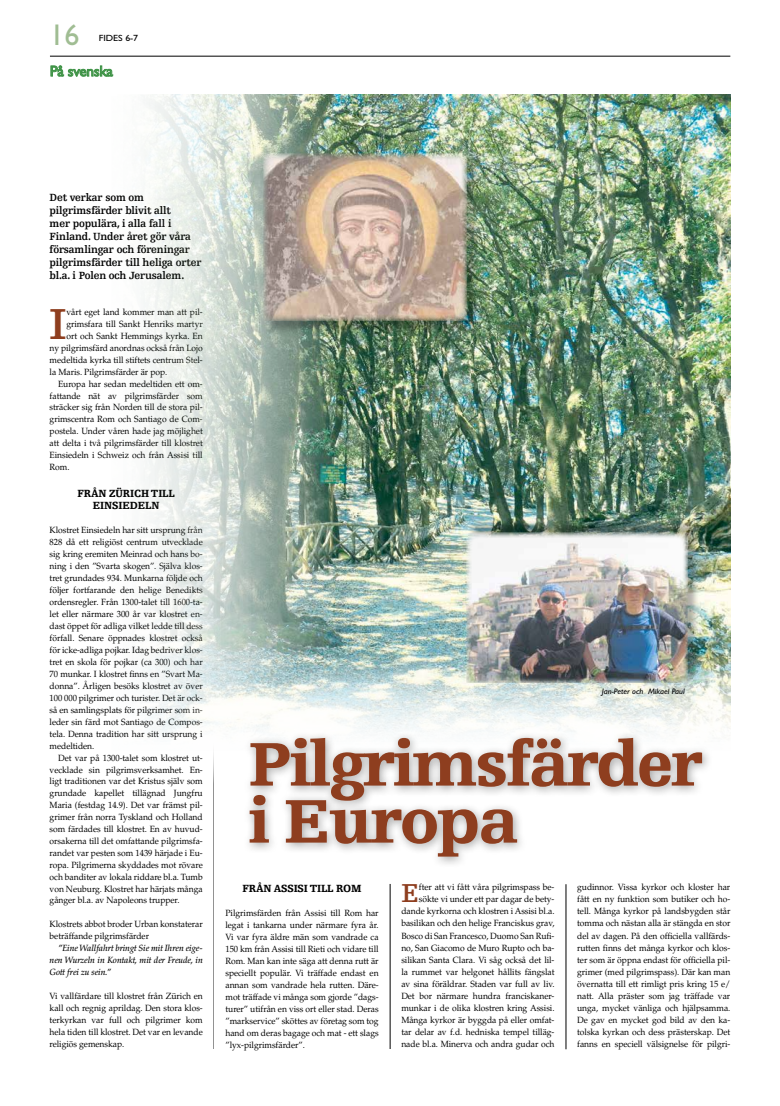
<style>
.page{position:relative;width:780px;height:1106px;background:#fff}
.page>*{position:absolute;margin:0;border:0;box-sizing:border-box;transform-origin:0 0}
.t1{font:900 65px/57px "Egyptienne FLT Std";letter-spacing:-.035em;color:#8e3e1f}
.t2{font:700 45.8px "Egyptienne FLT Std";color:#8e3e1f;scale:.95 1}
.t3{font:30px "Gill Sans Std";color:#a0bd93}
.t4{font:700 27.4px "Egyptienne FLT Std";color:#8e3e1f;scale:.95 1}
.t5{font:15px "Gill Sans Std";letter-spacing:-.01em;color:#3f9347}
.t6{font:700 11px/13px "Egyptienne FLT Std";letter-spacing:-.015em;color:#000;scale:.95 1}
.t7{font:900 11px/12px "Egyptienne FLT Std";letter-spacing:-.015em;color:#000;text-align:center;scale:.95 1}
.t8{font:9px/12px "Palatino LT Std";letter-spacing:-.005em;color:#000;text-align:justify;scale:.95 1}
.t9{font:italic 500 9px/11.9px "Palatino LT Std";letter-spacing:-.005em;color:#000;text-align:justify;scale:.95 1}
.t10{font:9px "Gill Sans Std";color:#000;scale:1.1 1}
.t11{font:italic 8px "Gill Sans Std";color:#000;scale:1.05 1}
</style>
<div class="page">
<hr style="left:50px;top:56px;width:680px;height:1px;background:#000">
<svg style="left:51px;top:66px;width:62px;height:11px"></svg>
<hr style="left:214px;top:738px;width:1px;height:311px;background:#000">
<hr style="left:390px;top:884px;width:1px;height:165px;background:#000">
<div style="left:243px;top:731px;width:470px;height:137px;background:#000;opacity:.37"></div>
<img style="left:144px;top:95px;width:586px;height:662px">
<div style="left:265px;top:155px;width:216px;height:180px;background:#000;opacity:.27"></div>
<img style="left:263px;top:153px;width:204px;height:168px">
<div style="left:467px;top:520px;width:233px;height:162px;background:#000;opacity:.3"></div>
<img style="left:467px;top:532px;width:220px;height:150px">
<hr style="left:565px;top:884px;width:1px;height:165px;background:#000">
<h3 class="t3" style="left:50px;top:18px;width:31px">16</h3>
<p class="t10" style="left:99px;top:33px;width:37px">FIDES 6-7</p>
<h3 class="t5" style="left:50px;top:62px;width:64px">På svenska</h3>
<p class="t6" style="left:50px;top:191px;width:162px">Det verkar som om pilgrimsfärder blivit allt<br>mer populära, i alla fall i<br>Finland. Under året gör våra församlingar och föreningar pilgrimsfärder till heliga orter bl.a. i Polen och Jerusalem.</p>
<h2 class="t2" style="left:50px;top:298px;width:19px">I</h2>
<p class="t8" style="left:66px;top:306px;width:145px">vårt eget land kommer man att pil-</p>
<p class="t8" style="left:66px;top:318px;width:145px">grimsfara till Sankt Henriks martyr</p>
<p class="t8" style="left:66px;top:330px;width:145px">ort och Sankt Hemmings kyrka. En</p>
<p class="t8" style="left:50px;top:342px;width:163px">ny pilgrimsfärd anordnas också från Lojo</p>
<p class="t8" style="left:50px;top:354px;width:163px">medeltida kyrka till stiftets centrum Stel-</p>
<p class="t8" style="left:50px;top:366px;width:125px">la Maris. Pilgrimsfärder är pop.</p>
<p class="t8" style="left:58px;top:378px;width:154px">Europa har sedan medeltiden ett om-</p>
<p class="t8" style="left:50px;top:389px;width:163px">fattande nät av pilgrimsfärder som</p>
<p class="t8" style="left:50px;top:401px;width:163px">sträcker sig från Norden till de stora pil-</p>
<p class="t8" style="left:50px;top:413px;width:163px">grimscentra Rom och Santiago de Com-</p>
<p class="t8" style="left:50px;top:425px;width:163px">postela. Under våren hade jag möjlighet</p>
<p class="t8" style="left:50px;top:437px;width:163px">att delta i två pilgrimsfärder till klostret</p>
<p class="t8" style="left:50px;top:449px;width:163px">Einsiedeln i Schweiz och från Assisi till</p>
<p class="t8" style="left:50px;top:461px;width:22px">Rom.</p>
<p class="t7" style="left:77px;top:487px;width:104px">FRÅN ZÜRICH TILL<br>EINSIEDELN</p>
<p class="t8" style="left:50px;top:523px;width:163px">Klostret Einsiedeln har sitt ursprung från 828 då ett religiöst centrum utvecklade sig kring eremiten Meinrad och hans bo&shy;ning i den ”Svarta skogen”. Själva klos&shy;tret grundades 934. Munkarna följde och följer fortfarande den helige Benedikts ordensregler. Från 1300-talet till 1600-ta&shy;let eller närmare 300 år var klostret en&shy;dast öppet för adliga vilket ledde till dess förfall. Senare öppnades klostret också för icke-adliga pojkar. Idag bedriver klos&shy;tret en skola för pojkar (ca 300) och har 70 munkar. I klostret finns en ”Svart Ma&shy;donna”. Årligen besöks klostret av över 100 000 pilgrimer och turister. Det är ock&shy;så en samlingsplats för pilgrimer som in&shy;leder sin färd mot Santiago de Compos&shy;tela. Denna tradition har sitt ursprung i medeltiden.</p>
<p class="t8" style="left:50px;top:751px;width:163px;text-indent:9px">Det var på 1300-talet som klostret ut&shy;vecklade sin pilgrimsverksamhet. En&shy;ligt traditionen var det Kristus själv som grundade kapellet tillägnad Jungfru Maria (festdag 14.9). Det var främst pil&shy;grimer från norra Tyskland och Holland som färdades till klostret. En av huvud&shy;orsakerna till det omfattande pilgrimsfa&shy;randet var pesten som 1439 härjade i Eu&shy;ropa. Pilgrimerna skyddades mot rövare och banditer av lokala riddare bl.a. Tumb von Neuburg. Klostret har härjats många gånger bl.a. av Napoleons trupper.</p>
<p class="t8" style="left:50px;top:918px;width:163px">Klostrets abbot broder Urban konstaterar beträffande pilgrimsfärder</p>
<p class="t9" style="left:50px;top:942px;width:163px;text-indent:9px">”Eine Wallfahrt bringt Sie mit Ihren eige&shy;nen Wurzeln in Kontakt, mit der Freude, in Gott frei zu sein.”</p>
<p class="t8" style="left:50px;top:990px;width:163px">Vi vallfärdare till klostret från Zürich en kall och regnig aprildag. Den stora klos&shy;terkyrkan var full och pilgrimer kom hela tiden till klostret. Det var en levande religiös gemenskap.</p>
<p class="t11" style="left:602px;top:686px;width:80px">Jan-Peter och Mikael Paul</p>
<h1 class="t1" style="left:249px;top:736px;width:456px">Pilgrimsfärder i Europa</h1>
<p class="t7" style="left:242px;top:882px;width:127px">FRÅN ASSISI TILL ROM</p>
<p class="t8" style="left:225px;top:907px;width:163px">Pilgrimsfärden från Assisi till Rom har legat i tankarna under närmare fyra år.<br>Vi var fyra äldre män som vandrade ca 150 km från Assisi till Rieti och vidare till Rom. Man kan inte säga att denna rutt är speciellt populär. Vi träffade endast en annan som vandrade hela rutten. Däre&shy;mot träffade vi många som gjorde ”dags&shy;turer” utifrån en viss ort eller stad. Deras ”markservice” sköttes av företag som tog hand om deras bagage och mat - ett slags ”lyx-pilgrimsfärder”.</p>
<p class="t8" style="left:401px;top:881px;width:163px;text-align:right">fter att vi fått våra pilgrimspass be&shy;sökte vi under ett par dagar de bety&shy;dande kyrkorna och klostren i Assisi bl.a. basilikan och den helige Franciskus grav, Bosco di San Francesco, Duomo San Rufi&shy;no, San Giacomo de Muro Rupto och ba&shy;silikan Santa Clara. Vi såg också det lil&shy;la rummet var helgonet hållits fängslat av sina föräldrar. Staden var full av liv.<br>Det bor närmare hundra franciskaner&shy;munkar i de olika klostren kring Assisi.<br>Många kyrkor är byggda på eller omfat&shy;tar delar av f.d. hedniska tempel tilläg&shy;nade bl.a. Minerva och andra gudar och</p>
<p class="t8" style="left:577px;top:881px;width:163px">gudinnor. Vissa kyrkor och kloster har fått en ny funktion som butiker och ho&shy;tell. Många kyrkor på landsbygden står tomma och nästan alla är stängda en stor del av dagen. På den officiella vallfärds&shy;rutten finns det många kyrkor och klos&shy;ter som är öppna endast för officiella pil&shy;grimer (med pilgrimspass). Där kan man övernatta till ett rimligt pris kring 15 e/ natt. Alla präster som jag träffade var unga, mycket vänliga och hjälpsamma.<br>De gav en mycket god bild av den ka&shy;tolska kyrkan och dess prästerskap. Det fanns en speciell välsignelse för pilgri-</p>
<h3 class="t4" style="left:401px;top:878px;width:20px">E</h3>
</div>
